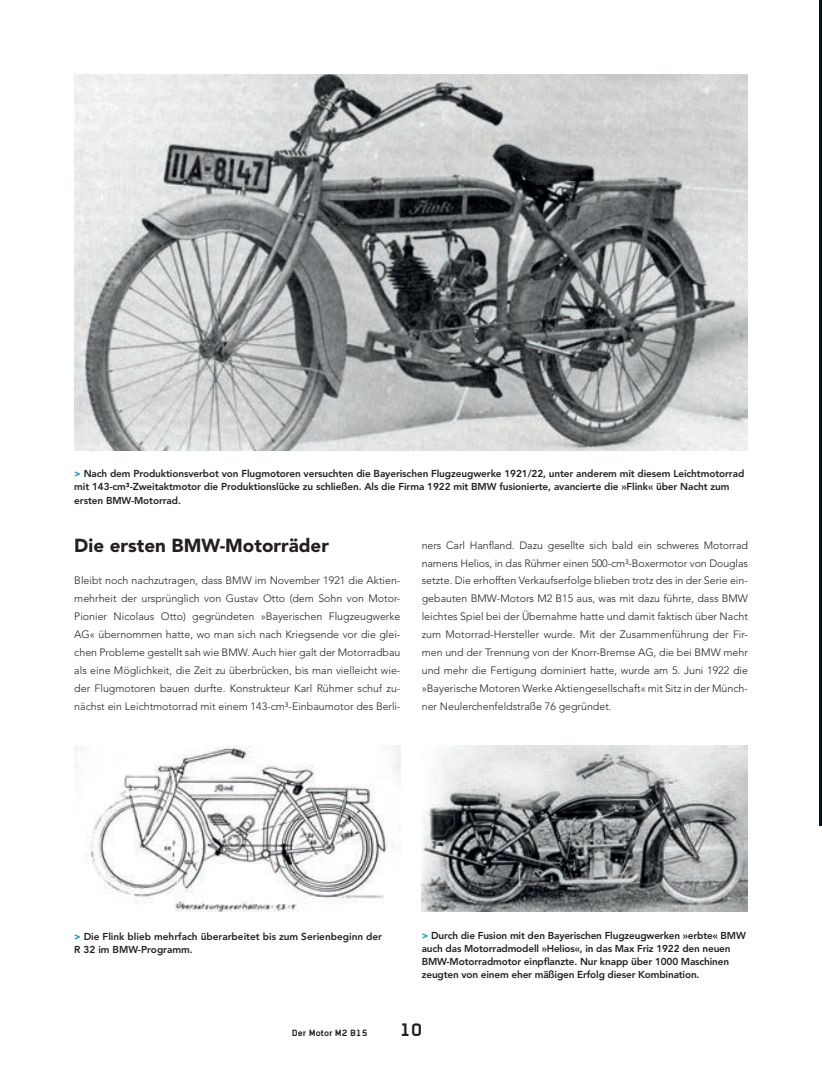
<style>
.page{position:relative;width:822px;height:1088px;background:#fff}
.page>*{position:absolute;margin:0;border:0;box-sizing:border-box;transform-origin:0 0}
.t1{font:900 18.75px "Avenir";color:#231f20}
.t2{font:700 17.5px "Alpha Headline CE";color:#231f20}
.t3{font:300 10.62px/17.9px "Avenir";color:#231f20;text-align:justify}
.t4{font:800 10px/13.1px "Avenir";letter-spacing:-.01em;color:#231f20}
.t5{font:700 8.75px "Alpha Headline CE";color:#231f20}
.s1{font-weight:900;color:#0e9ed3}
</style>
<div class="page">
<img style="left:74px;top:74px;width:673px;height:376px">
<img style="left:74px;top:745px;width:326px;height:166px">
<img style="left:422px;top:745px;width:325px;height:166px">
<hr style="left:819px;top:4px;width:3px;height:821px;background:#011622">
<svg style="left:819px;top:0;width:3px;height:4px"></svg>
<p class="t4" style="left:74px;top:467px;width:671px"><span class="s1">&gt;</span> Nach dem Produktionsverbot von Flugmotoren versuchten die Bayerischen Flugzeugwerke 1921/22, unter anderem mit diesem Leichtmotorrad mit 143-cm³-Zweitaktmotor die Produktionslücke zu schließen. Als die Firma 1922 mit BMW fusionierte, avancierte die »Flink« über Nacht zum ersten BMW-Motorrad.</p>
<h1 class="t1" style="left:74px;top:534px;width:256px">Die ersten BMW-Motorräder</h1>
<p class="t3" style="left:74px;top:572px;width:328px">Bleibt noch nachzutragen, dass BMW im November 1921 die Aktien&shy;mehrheit der ursprünglich von Gustav Otto (dem Sohn von Motor-Pionier Nicolaus Otto) gegründeten »Bayerischen Flugzeugwerke AG« übernommen hatte, wo man sich nach Kriegsende vor die glei&shy;chen Probleme gestellt sah wie BMW. Auch hier galt der Motorradbau als eine Möglichkeit, die Zeit zu überbrücken, bis man vielleicht wie&shy;der Flugmotoren bauen durfte. Konstrukteur Karl Rühmer schuf zu&shy;nächst ein Leichtmotorrad mit einem 143-cm³-Einbaumotor des Berli-</p>
<p class="t3" style="left:422px;top:536px;width:328px">ners Carl Hanfland. Dazu gesellte sich bald ein schweres Motorrad namens Helios, in das Rühmer einen 500-cm³-Boxermotor von Douglas setzte. Die erhofften Verkaufserfolge blieben trotz des in der Serie ein&shy;gebauten BMW-Motors M2 B15 aus, was mit dazu führte, dass BMW leichtes Spiel bei der Übernahme hatte und damit faktisch über Nacht zum Motorrad-Hersteller wurde. Mit der Zusammenführung der Fir&shy;men und der Trennung von der Knorr-Bremse AG, die bei BMW mehr und mehr die Fertigung dominiert hatte, wurde am 5. Juni 1922 die »Bayerische Motoren Werke Aktiengesellschaft« mit Sitz in der Münch&shy;ner Neulerchenfeldstraße 76 gegründet.</p>
<p class="t4" style="left:74px;top:929px;width:309px"><span class="s1">&gt;</span> Die Flink blieb mehrfach überarbeitet bis zum Serienbeginn der<br>R 32 im BMW-Programm.</p>
<p class="t4" style="left:422px;top:928px;width:325px"><span class="s1">&gt;</span> Durch die Fusion mit den Bayerischen Flugzeugwerken »erbte« BMW auch das Motorradmodell »Helios«, in das Max Friz 1922 den neuen BMW-Motorradmotor einpflanzte. Nur knapp über 1000 Maschinen zeugten von einem eher mäßigen Erfolg dieser Kombination.</p>
<p class="t5" style="left:292px;top:1027px;width:77px">Der Motor M2 B15</p>
<h2 class="t2" style="left:399px;top:1019px;width:24px">10</h2>
</div>
